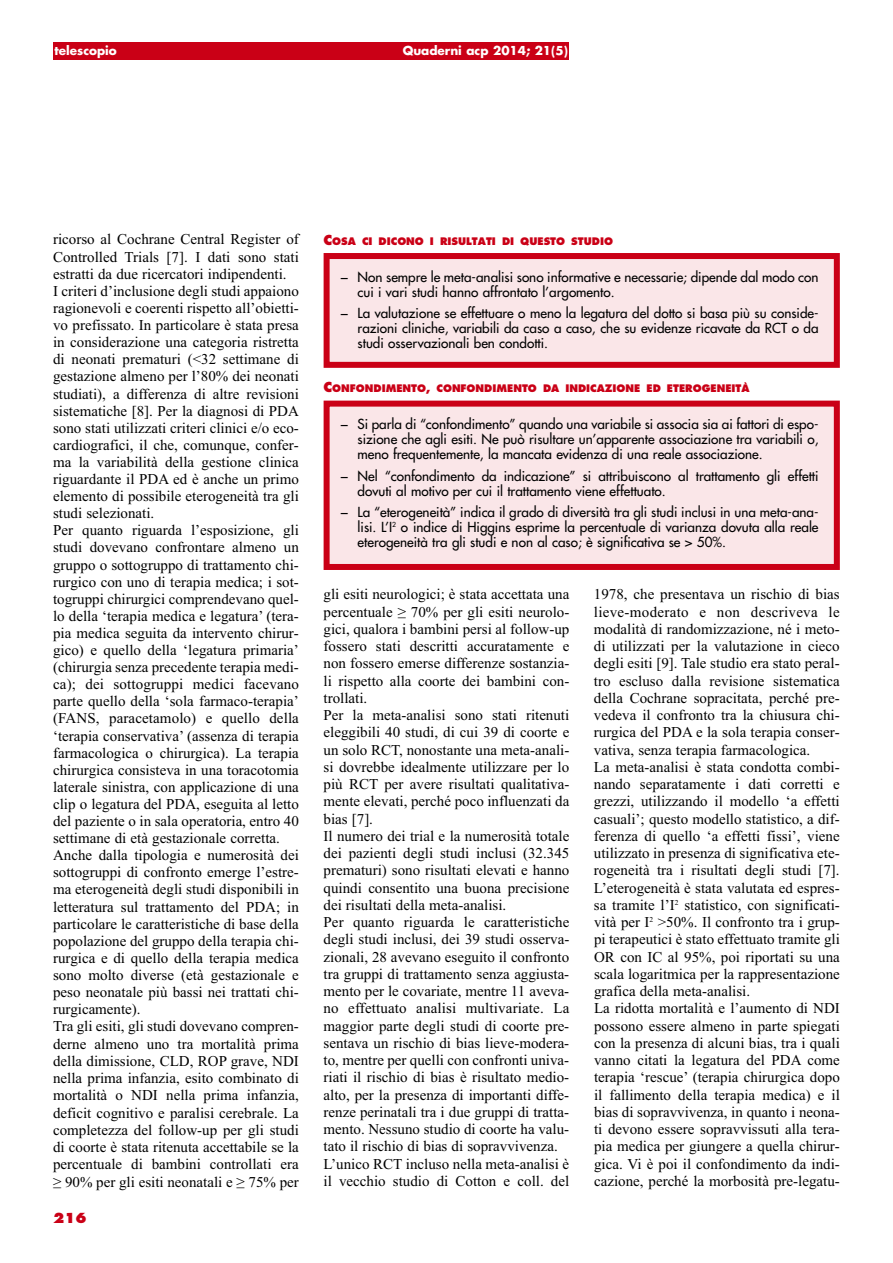
<style>
.page{position:relative;width:893px;height:1263px;background:#fff}
.page>*{position:absolute;margin:0;border:0;box-sizing:border-box;transform-origin:0 0}
.t1{font:15px/17.2px "Times New Roman";color:#000}
.t2{font:13.5px/15px "Futura";color:#000;text-align:justify}
.t3{font:800 13.5px "Futura";color:#ca0016}
.t4{font:700 12px "Futura";color:#fff}
.t5{font:800 10.2px "Futura";color:#ca0016}
.s1{font-size:13.5px}
.s2{font-size:10.5px}
</style>
<div class="page">
<div style="left:53px;top:43px;width:246px;height:17px;background:#ca0016"></div>
<div style="left:295px;top:43px;width:274px;height:17px;background:#ca0016"></div>
<div style="left:330px;top:259px;width:504px;height:103px;background:#fae6e8"></div>
<div style="left:324px;top:253px;width:516px;height:115px;border:6px solid #ca0016"></div>
<div style="left:330px;top:407px;width:504px;height:157px;background:#fae6e8"></div>
<div style="left:324px;top:401px;width:516px;height:169px;border:6px solid #ca0016"></div>
<p class="t4" style="left:55px;top:43px;width:64px">telescopio</p>
<p class="t4" style="left:403px;top:43px;width:167px">Quaderni acp 2014; 21(5)</p>
<p class="t1" style="left:53px;top:231px;width:247px">ricorso al Cochrane Central Register of Controlled Trials [7]. I dati sono stati estratti da due ricercatori indipendenti.<br>I criteri d’inclusione degli studi appaiono ragionevoli e coerenti rispetto all’obietti&shy;vo prefissato. In particolare è stata presa in considerazione una categoria ristretta di neonati prematuri (&lt;32 settimane di gestazione almeno per l’80% dei neonati studiati), a differenza di altre revisioni sistematiche [8]. Per la diagnosi di PDA sono stati utilizzati criteri clinici e/o eco&shy;cardiografici, il che, comunque, confer&shy;ma la variabilità della gestione clinica riguardante il PDA ed è anche un primo elemento di possibile eterogeneità tra gli studi selezionati.<br>Per quanto riguarda l’esposizione, gli studi dovevano confrontare almeno un gruppo o sottogruppo di trattamento chi&shy;rurgico con uno di terapia medica; i sot&shy;togruppi chirurgici comprendevano quel&shy;lo della ‘terapia medica e legatura’ (tera&shy;pia medica seguita da intervento chirur&shy;gico) e quello della ‘legatura primaria’ (chirurgia senza precedente terapia medi&shy;ca); dei sottogruppi medici facevano parte quello della ‘sola farmaco-terapia’ (FANS, paracetamolo) e quello della ‘terapia conservativa’ (assenza di terapia farmacologica o chirurgica). La terapia chirurgica consisteva in una toracotomia laterale sinistra, con applicazione di una clip o legatura del PDA, eseguita al letto del paziente o in sala operatoria, entro 40 settimane di età gestazionale corretta.<br>Anche dalla tipologia e numerosità dei sottogruppi di confronto emerge l’estre&shy;ma eterogeneità degli studi disponibili in letteratura sul trattamento del PDA; in particolare le caratteristiche di base della popolazione del gruppo della terapia chi&shy;rurgica e di quello della terapia medica sono molto diverse (età gestazionale e peso neonatale più bassi nei trattati chi&shy;rurgicamente).<br>Tra gli esiti, gli studi dovevano compren&shy;derne almeno uno tra mortalità prima della dimissione, CLD, ROP grave, NDI nella prima infanzia, esito combinato di mortalità o NDI nella prima infanzia, deficit cognitivo e paralisi cerebrale. La completezza del follow-up per gli studi di coorte è stata ritenuta accettabile se la percentuale di bambini controllati era ≥ 90% per gli esiti neonatali e ≥ 75% per</p>
<p class="t3" style="left:53px;top:1209px;width:35px">216</p>
<p class="t5" style="left:324px;top:235px;width:291px"><span class="s1">C</span>OSA CI DICONO I RISULTATI DI QUESTO STUDIO</p>
<p class="t2" style="left:358px;top:269px;width:462px;text-indent:-17px">− Non sempre le meta-analisi sono informative e necessarie; dipende dal modo con cui i vari studi hanno affrontato l’argomento.</p>
<p class="t2" style="left:358px;top:306px;width:462px;text-indent:-17px">− La valutazione se effettuare o meno la legatura del dotto si basa più su conside&shy;razioni cliniche, variabili da caso a caso, che su evidenze ricavate da RCT o da studi osservazionali ben condotti.</p>
<p class="t5" style="left:324px;top:382px;width:428px"><span class="s1">C</span>ONFONDIMENTO<span class="s2">,</span> CONFONDIMENTO DA INDICAZIONE ED ETEROGENEITÀ</p>
<p class="t2" style="left:358px;top:417px;width:462px;text-indent:-17px">− Si parla di “confondimento” quando una variabile si associa sia ai fattori di espo&shy;sizione che agli esiti. Ne può risultare un’apparente associazione tra variabili o, meno frequentemente, la mancata evidenza di una reale associazione.</p>
<p class="t2" style="left:358px;top:468px;width:462px;text-indent:-17px">− Nel “confondimento da indicazione” si attribuiscono al trattamento gli effetti dovuti al motivo per cui il trattamento viene effettuato.</p>
<p class="t2" style="left:358px;top:504px;width:462px;text-indent:-17px">− La “eterogeneità” indica il grado di diversità tra gli studi inclusi in una meta-ana&shy;lisi. L’I<sup>2</sup> o indice di Higgins esprime la percentuale di varianza dovuta alla reale eterogeneità tra gli studi e non al caso; è significativa se &gt; 50%.</p>
<p class="t1" style="left:323px;top:585px;width:247px">gli esiti neurologici; è stata accettata una percentuale ≥ 70% per gli esiti neurolo&shy;gici, qualora i bambini persi al follow-up fossero stati descritti accuratamente e non fossero emerse differenze sostanzia&shy;li rispetto alla coorte dei bambini con&shy;trollati.<br>Per la meta-analisi sono stati ritenuti eleggibili 40 studi, di cui 39 di coorte e un solo RCT, nonostante una meta-anali&shy;si dovrebbe idealmente utilizzare per lo più RCT per avere risultati qualitativa&shy;mente elevati, perché poco influenzati da bias [7].<br>Il numero dei trial e la numerosità totale dei pazienti degli studi inclusi (32.345 prematuri) sono risultati elevati e hanno quindi consentito una buona precisione dei risultati della meta-analisi.<br>Per quanto riguarda le caratteristiche degli studi inclusi, dei 39 studi osserva&shy;zionali, 28 avevano eseguito il confronto tra gruppi di trattamento senza aggiusta&shy;mento per le covariate, mentre 11 aveva&shy;no effettuato analisi multivariate. La maggior parte degli studi di coorte pre&shy;sentava un rischio di bias lieve-modera&shy;to, mentre per quelli con confronti univa&shy;riati il rischio di bias è risultato medio&shy;alto, per la presenza di importanti diffe&shy;renze perinatali tra i due gruppi di tratta&shy;mento. Nessuno studio di coorte ha valu&shy;tato il rischio di bias di sopravvivenza.<br>L’unico RCT incluso nella meta-analisi è il vecchio studio di Cotton e coll. del</p>
<p class="t1" style="left:594px;top:585px;width:247px">1978, che presentava un rischio di bias lieve-moderato e non descriveva le modalità di randomizzazione, né i meto&shy;di utilizzati per la valutazione in cieco degli esiti [9]. Tale studio era stato peral&shy;tro escluso dalla revisione sistematica della Cochrane sopracitata, perché pre&shy;vedeva il confronto tra la chiusura chi&shy;rurgica del PDA e la sola terapia conser&shy;vativa, senza terapia farmacologica.<br>La meta-analisi è stata condotta combi&shy;nando separatamente i dati corretti e grezzi, utilizzando il modello ‘a effetti casuali’; questo modello statistico, a dif&shy;ferenza di quello ‘a effetti fissi’, viene utilizzato in presenza di significativa ete&shy;rogeneità tra i risultati degli studi [7].<br>L’eterogeneità è stata valutata ed espres&shy;sa tramite l’I<sup>2</sup> statistico, con significati&shy;vità per I<sup>2</sup> &gt;50%. Il confronto tra i grup&shy;pi terapeutici è stato effettuato tramite gli OR con IC al 95%, poi riportati su una scala logaritmica per la rappresentazione grafica della meta-analisi.<br>La ridotta mortalità e l’aumento di NDI possono essere almeno in parte spiegati con la presenza di alcuni bias, tra i quali vanno citati la legatura del PDA come terapia ‘rescue’ (terapia chirurgica dopo il fallimento della terapia medica) e il bias di sopravvivenza, in quanto i neona&shy;ti devono essere sopravvissuti alla tera&shy;pia medica per giungere a quella chirur&shy;gica. Vi è poi il confondimento da indi&shy;cazione, perché la morbosità pre-legatu-</p>
</div>
